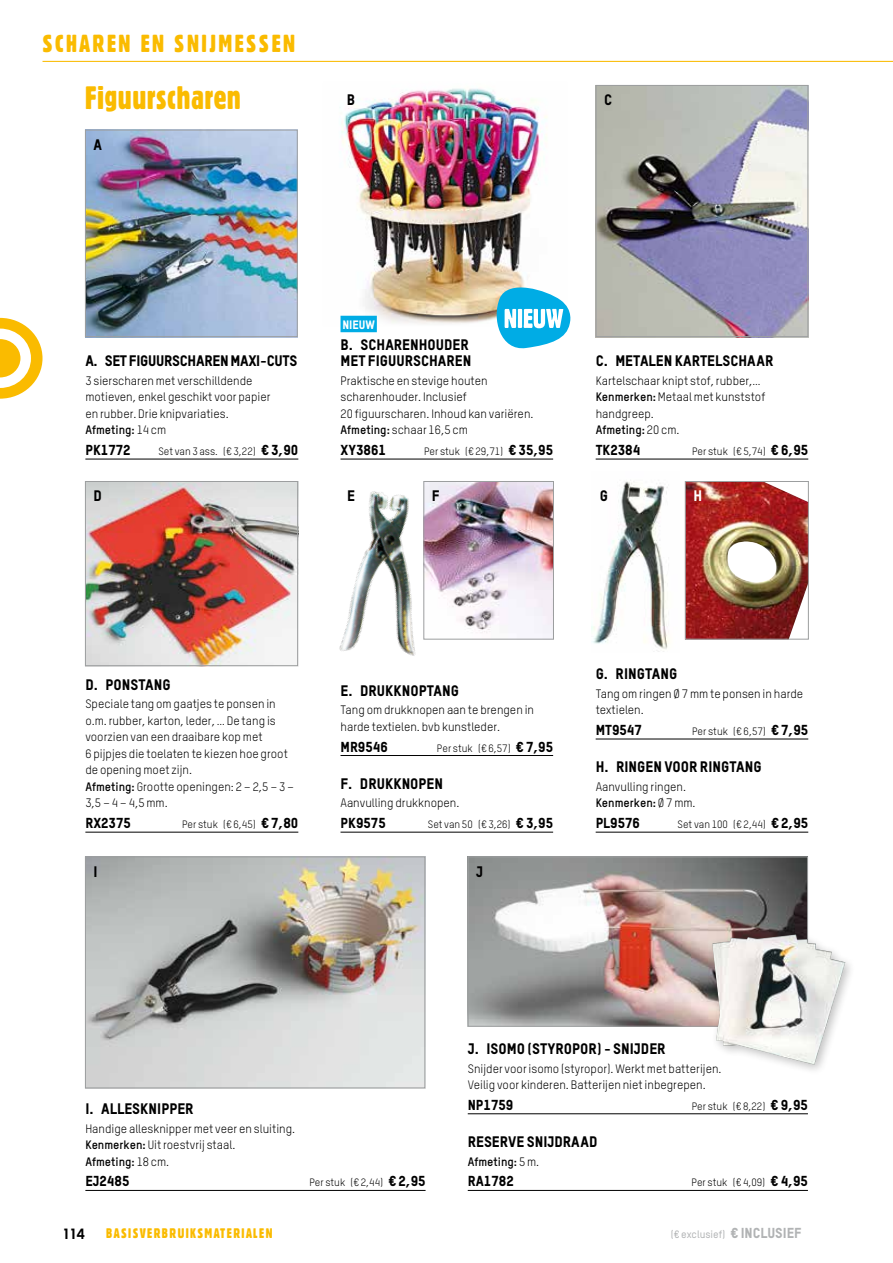
<style>
.page{position:relative;width:893px;height:1263px;background:#fff}
.page>*{position:absolute;margin:0;border:0;box-sizing:border-box;transform-origin:0 0}
.t1{font:31.5px "Gothic 821 Condensed BT";letter-spacing:.01em;color:#fabb00}
.t2{font:24px "Gothic 821 Condensed BT";letter-spacing:.1em;color:#fabb00}
.t3{font:15px/16.5px "TSTAR Headline";color:#000}
.t4{font:15px "TSTAR Headline";letter-spacing:-.02em;color:#000}
.t5{font:15px "Chalet Tokyo";color:#000}
.t6{font:15px "TSTAR Headline";color:#fff}
.t7{font:14.25px "TSTAR Headline";color:#000}
.t8{font:13.5px "Gothic 821 Condensed BT";letter-spacing:.1em;color:#fabb00}
.t9{font:12px/16.5px "TSTAR";color:#000}
.t10{font:700 12px "TSTAR";color:#000}
.t11{font:12px "TSTAR Headline";color:#fff}
.t12{font:10.5px "TSTAR";color:#000}
.t13{font:500 10.5px "TSTAR";color:#b1b3b4}
.s1{font-weight:700}
.s2{font-family:"TSTAR Headline";font-size:14.25px}
.s3{font-weight:400}
.s4{font-family:"TSTAR Headline";font-weight:400;font-size:14.25px}
</style>
<div class="page">
<svg style="left:0;top:318px;width:43px;height:81px"></svg>
<hr style="left:43px;top:61px;width:850px;height:1px;background:#fabb00">
<img style="left:286px;top:481px;width:200px;height:186px">
<hr style="left:596px;top:739px;width:212px;height:1px;background:#000">
<hr style="left:596px;top:832px;width:212px;height:1px;background:#000">
<img style="left:87px;top:858px;width:336px;height:228px">
<div style="left:85px;top:856px;width:340px;height:232px;border:1px solid #9c9e9f"></div>
<img style="left:87px;top:132px;width:209px;height:203px">
<div style="left:85px;top:130px;width:213px;height:207px;border:1px solid #9c9e9f"></div>
<img style="left:598px;top:87px;width:208px;height:248px">
<div style="left:596px;top:85px;width:212px;height:252px;border:1px solid #9c9e9f"></div>
<img style="left:87px;top:483px;width:209px;height:181px">
<div style="left:85px;top:481px;width:213px;height:185px;border:1px solid #9c9e9f"></div>
<img style="left:470px;top:858px;width:336px;height:166px">
<div style="left:468px;top:856px;width:340px;height:170px;border:1px solid #9c9e9f"></div>
<hr style="left:468px;top:1113px;width:340px;height:1px;background:#000">
<hr style="left:468px;top:1190px;width:340px;height:1px;background:#000">
<hr style="left:85px;top:1190px;width:341px;height:1px;background:#000">
<hr style="left:85px;top:832px;width:213px;height:1px;background:#000">
<hr style="left:596px;top:459px;width:212px;height:1px;background:#000">
<hr style="left:85px;top:459px;width:213px;height:1px;background:#000">
<div style="left:706px;top:929px;width:150px;height:147px;background:#000;opacity:.25"></div>
<img style="left:712px;top:934px;width:133px;height:131px">
<img style="left:340px;top:88px;width:207px;height:236px">
<div style="left:340px;top:316px;width:37px;height:16px;background:#00ace5"></div>
<hr style="left:340px;top:459px;width:213px;height:1px;background:#000">
<hr style="left:340px;top:755px;width:213px;height:1px;background:#000">
<hr style="left:340px;top:832px;width:213px;height:1px;background:#000">
<img style="left:425px;top:483px;width:127px;height:154px">
<div style="left:423px;top:481px;width:131px;height:158px;border:1px solid #9c9e9f"></div>
<img style="left:592px;top:480px;width:78px;height:172px">
<img style="left:687px;top:483px;width:120px;height:154px">
<div style="left:685px;top:481px;width:124px;height:158px;border:1px solid #9c9e9f"></div>
<svg style="left:491px;top:278px;width:80px;height:71px"></svg>
<h2 class="t2" style="left:43px;top:29px;width:254px">SCHAREN EN SNIJMESSEN</h2>
<h1 class="t1" style="left:85px;top:79px;width:157px">Figuurscharen</h1>
<p class="t3" style="left:94px;top:136px;width:10px">A</p>
<p class="t3" style="left:347px;top:91px;width:10px">B</p>
<p class="t3" style="left:604px;top:91px;width:10px">C</p>
<p class="t4" style="left:85px;top:351px;width:213px">A. SET FIGUURSCHAREN MAXI-CUTS</p>
<p class="t9" style="left:85px;top:372px;width:187px">3 sierscharen met verschilldende motieven, enkel geschikt voor papier en rubber. Drie knipvariaties.<br><span class="s1">Afmeting:</span> 14 cm</p>
<p class="t7" style="left:85px;top:441px;width:47px">PK1772</p>
<p class="t12" style="left:158px;top:445px;width:141px">Set van 3 ass. (€ 3,22) <span class="s2">€ 3,90</span></p>
<p class="t11" style="left:342px;top:317px;width:34px">NIEUW</p>
<p class="t3" style="left:340px;top:336px;width:132px">B. SCHARENHOUDER<br>MET FIGUURSCHAREN</p>
<p class="t9" style="left:340px;top:372px;width:194px">Praktische en stevige houten scharenhouder. Inclusief<br>20 figuurscharen. Inhoud kan variëren.<br><span class="s1">Afmeting:</span> schaar 16,5 cm</p>
<p class="t7" style="left:340px;top:441px;width:47px">XY3861</p>
<p class="t12" style="left:424px;top:445px;width:131px">Per stuk (€ 29,71) <span class="s2">€ 35,95</span></p>
<p class="t3" style="left:596px;top:352px;width:179px">C. METALEN KARTELSCHAAR</p>
<p class="t9" style="left:596px;top:372px;width:171px">Kartelschaar knipt stof, rubber,…<br><span class="s1">Kenmerken:</span> Metaal met kunststof handgreep.<br><span class="s1">Afmeting:</span> 20 cm.</p>
<p class="t7" style="left:596px;top:441px;width:46px">TK2384</p>
<p class="t12" style="left:692px;top:445px;width:118px">Per stuk (€ 5,74) <span class="s2">€ 6,95</span></p>
<p class="t3" style="left:94px;top:487px;width:10px">D</p>
<p class="t3" style="left:347px;top:487px;width:9px">E</p>
<p class="t3" style="left:432px;top:487px;width:9px">F</p>
<p class="t3" style="left:600px;top:487px;width:10px">G</p>
<p class="t6" style="left:693px;top:487px;width:10px">H</p>
<p class="t3" style="left:85px;top:676px;width:87px">D. PONSTANG</p>
<p class="t9" style="left:85px;top:696px;width:210px">Speciale tang om gaatjes te ponsen in o.m. rubber, karton, leder, … De tang is voorzien van een draaibare kop met<br>6 pijpjes die toelaten te kiezen hoe groot de opening moet zijn.<br><span class="s1">Afmeting:</span> Grootte openingen: 2 – 2,5 – 3 –<br>3,5 – 4 – 4,5 mm.</p>
<p class="t7" style="left:85px;top:814px;width:47px">RX2375</p>
<p class="t12" style="left:182px;top:818px;width:118px">Per stuk (€ 6,45) <span class="s2">€ 7,80</span></p>
<p class="t3" style="left:94px;top:863px;width:6px">I</p>
<p class="t3" style="left:340px;top:682px;width:120px">E. DRUKKNOPTANG</p>
<p class="t9" style="left:340px;top:702px;width:195px">Tang om drukknopen aan te brengen in harde textielen. bvb kunstleder.</p>
<p class="t7" style="left:340px;top:738px;width:49px">MR9546</p>
<p class="t12" style="left:437px;top:741px;width:118px">Per stuk (€ 6,57) <span class="s2">€ 7,95</span></p>
<p class="t3" style="left:340px;top:775px;width:104px">F. DRUKKNOPEN</p>
<p class="t9" style="left:340px;top:795px;width:120px">Aanvulling drukknopen.</p>
<p class="t7" style="left:340px;top:814px;width:47px">PK9575</p>
<p class="t12" style="left:428px;top:818px;width:127px">Set van 50 (€ 3,26) <span class="s2">€ 3,95</span></p>
<p class="t3" style="left:476px;top:863px;width:9px">J</p>
<p class="t3" style="left:596px;top:665px;width:83px">G. RINGTANG</p>
<p class="t9" style="left:596px;top:685px;width:209px">Tang om ringen Ø 7 mm te ponsen in harde textielen.</p>
<p class="t7" style="left:596px;top:721px;width:48px">MT9547</p>
<p class="t12" style="left:692px;top:725px;width:118px">Per stuk (€ 6,57) <span class="s2">€ 7,95</span></p>
<p class="t3" style="left:596px;top:758px;width:168px">H. RINGEN VOOR RINGTANG</p>
<p class="t9" style="left:596px;top:778px;width:101px">Aanvulling ringen.<br><span class="s1">Kenmerken:</span> Ø 7 mm.</p>
<p class="t7" style="left:596px;top:814px;width:46px">PL9576</p>
<p class="t12" style="left:678px;top:818px;width:132px">Set van 100 (€ 2,44) <span class="s2">€ 2,95</span></p>
<p class="t3" style="left:85px;top:1100px;width:110px">I. ALLESKNIPPER</p>
<p class="t9" style="left:85px;top:1120px;width:211px">Handige allesknipper met veer en sluiting.<br><span class="s1">Kenmerken:</span> Uit roestvrij staal.<br><span class="s1">Afmeting:</span> 18 cm.</p>
<p class="t7" style="left:85px;top:1172px;width:46px">EJ2485</p>
<p class="t12" style="left:309px;top:1176px;width:118px">Per stuk (€ 2,44) <span class="s2">€ 2,95</span></p>
<p class="t3" style="left:468px;top:1040px;width:199px">J. ISOMO (STYROPOR) - SNIJDER</p>
<p class="t9" style="left:468px;top:1060px;width:255px">Snijder voor isomo (styropor). Werkt met batterijen.<br>Veilig voor kinderen. Batterijen niet inbegrepen.</p>
<p class="t7" style="left:468px;top:1096px;width:47px">NP1759</p>
<p class="t12" style="left:692px;top:1100px;width:118px">Per stuk (€ 8,22) <span class="s2">€ 9,95</span></p>
<p class="t3" style="left:468px;top:1133px;width:131px">RESERVE SNIJDRAAD</p>
<p class="t10" style="left:468px;top:1154px;width:73px">Afmeting: <span class="s3">5 m.</span></p>
<p class="t7" style="left:468px;top:1172px;width:47px">RA1782</p>
<p class="t12" style="left:692px;top:1176px;width:118px">Per stuk (€ 4,09) <span class="s2">€ 4,95</span></p>
<p class="t5" style="left:64px;top:1224px;width:23px">114</p>
<p class="t8" style="left:106px;top:1225px;width:168px">BASISVERBRUIKSMATERIALEN</p>
<p class="t13" style="left:671px;top:1228px;width:132px">(€ exclusief) <span class="s4">€ INCLUSIEF</span></p>
</div>
